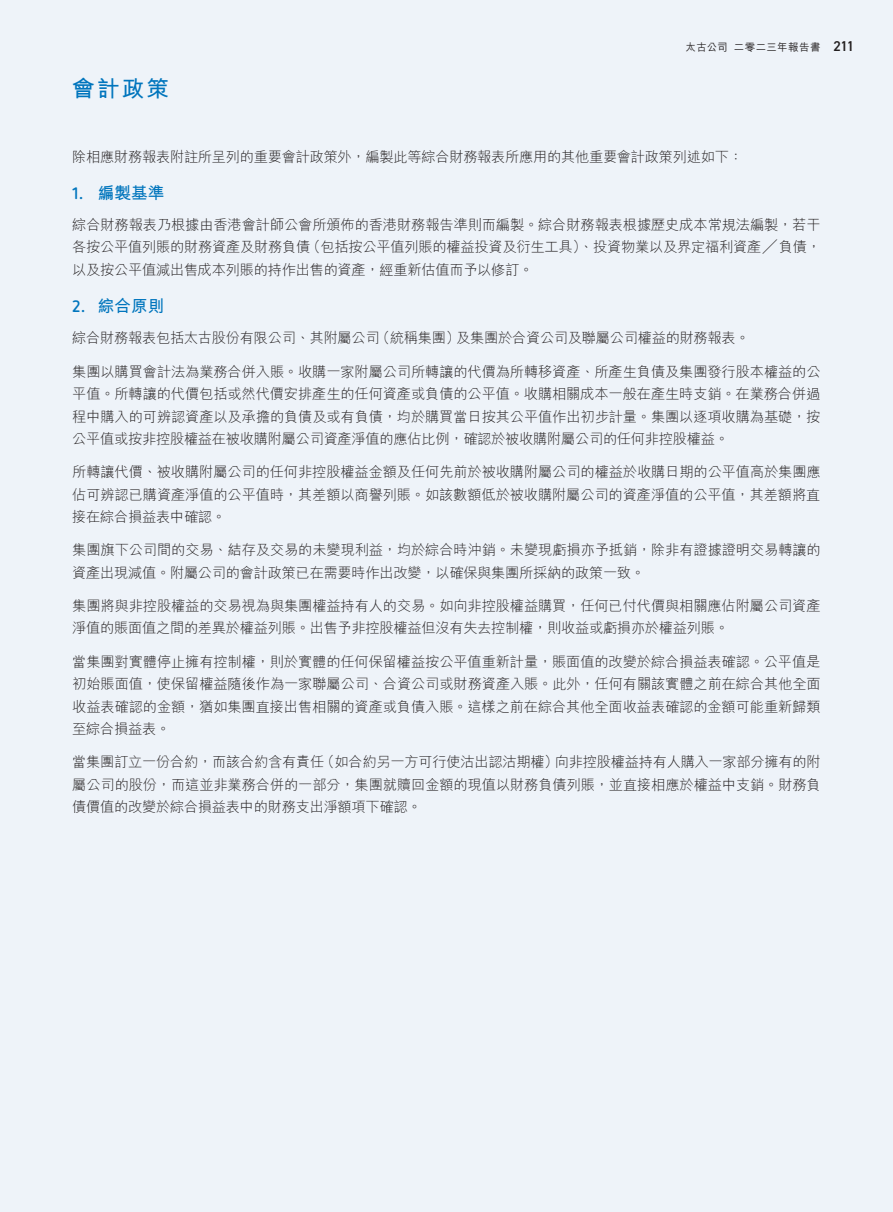
<style>
.page{position:relative;width:893px;height:1212px;background:#eef3f9}
.page>*{position:absolute;margin:0;border:0;box-sizing:border-box;transform-origin:0 0}
.E_SE_AC{font:700 22.5px "M Hei HK";color:#0075bd}
._01_E_BT1_AC{font:700 16.5px "M Hei HK";letter-spacing:.01em;color:#0075bd}
._00_E_BT5_AC{font:300 14.25px/22.5px "M Hei HK";letter-spacing:-.02em;color:#231f20;text-align:justify}
.t1{font:500 10.5px "M Hei HK";letter-spacing:.045em;color:#231f20}
.s1{font-family:"DIN2014";font-weight:600;font-size:14.25px}
.s2{font-family:"Netto OT"}
</style>
<div class="page">
<p class="E_SE_AC" style="left:72px;top:72px;width:98px">會計政策</p>
<p class="t1" style="left:685px;top:40px;width:170px">太古公司二零二三年報告書 <span class="s1">211</span></p>
<p class="_00_E_BT5_AC" style="left:72px;top:145px;width:672px">除相應財務報表附註所呈列的重要會計政策外，編製此等綜合財務報表所應用的其他重要會計政策列述如下：</p>
<p class="_01_E_BT1_AC" style="left:72px;top:181px;width:94px"><span class="s2">1.</span> 編製基準</p>
<p class="_00_E_BT5_AC" style="left:72px;top:213px;width:750px">綜合財務報表乃根據由香港會計師公會所頒佈的香港財務報告準則而編製。綜合財務報表根據歷史成本常規法編製，若干各按公平值列賬的財務資產及財務負債（包括按公平值列賬的權益投資及衍生工具）、投資物業以及界定福利資產╱負債，以及按公平值減出售成本列賬的持作出售的資產，經重新估值而予以修訂。</p>
<p class="_01_E_BT1_AC" style="left:72px;top:294px;width:94px"><span class="s2">2.</span> 綜合原則</p>
<p class="_00_E_BT5_AC" style="left:72px;top:327px;width:679px">綜合財務報表包括太古股份有限公司、其附屬公司（統稱集團）及集團於合資公司及聯屬公司權益的財務報表。</p>
<p class="_00_E_BT5_AC" style="left:72px;top:360px;width:750px">集團以購買會計法為業務合併入賬。收購一家附屬公司所轉讓的代價為所轉移資產、所產生負債及集團發行股本權益的公平值。所轉讓的代價包括或然代價安排產生的任何資產或負債的公平值。收購相關成本一般在產生時支銷。在業務合併過程中購入的可辨認資產以及承擔的負債及或有負債，均於購買當日按其公平值作出初步計量。集團以逐項收購為基礎，按公平值或按非控股權益在被收購附屬公司資產淨值的應佔比例，確認於被收購附屬公司的任何非控股權益。</p>
<p class="_00_E_BT5_AC" style="left:72px;top:460px;width:750px">所轉讓代價、被收購附屬公司的任何非控股權益金額及任何先前於被收購附屬公司的權益於收購日期的公平值高於集團應佔可辨認已購資產淨值的公平值時，其差額以商譽列賬。如該數額低於被收購附屬公司的資產淨值的公平值，其差額將直接在綜合損益表中確認。</p>
<p class="_00_E_BT5_AC" style="left:72px;top:539px;width:750px">集團旗下公司間的交易、結存及交易的未變現利益，均於綜合時沖銷。未變現虧損亦予抵銷，除非有證據證明交易轉讓的資產出現減值。附屬公司的會計政策已在需要時作出改變，以確保與集團所採納的政策一致。</p>
<p class="_00_E_BT5_AC" style="left:72px;top:594px;width:750px">集團將與非控股權益的交易視為與集團權益持有人的交易。如向非控股權益購買，任何已付代價與相關應佔附屬公司資產淨值的賬面值之間的差異於權益列賬。出售予非控股權益但沒有失去控制權，則收益或虧損亦於權益列賬。</p>
<p class="_00_E_BT5_AC" style="left:72px;top:650px;width:750px">當集團對實體停止擁有控制權，則於實體的任何保留權益按公平值重新計量，賬面值的改變於綜合損益表確認。公平值是初始賬面值，使保留權益隨後作為一家聯屬公司、合資公司或財務資產入賬。此外，任何有關該實體之前在綜合其他全面收益表確認的金額，猶如集團直接出售相關的資產或負債入賬。這樣之前在綜合其他全面收益表確認的金額可能重新歸類至綜合損益表。</p>
<p class="_00_E_BT5_AC" style="left:72px;top:750px;width:750px">當集團訂立一份合約，而該合約含有責任（如合約另一方可行使沽出認沽期權）向非控股權益持有人購入一家部分擁有的附屬公司的股份，而這並非業務合併的一部分，集團就贖回金額的現值以財務負債列賬，並直接相應於權益中支銷。財務負債價值的改變於綜合損益表中的財務支出淨額項下確認。</p>
</div>
